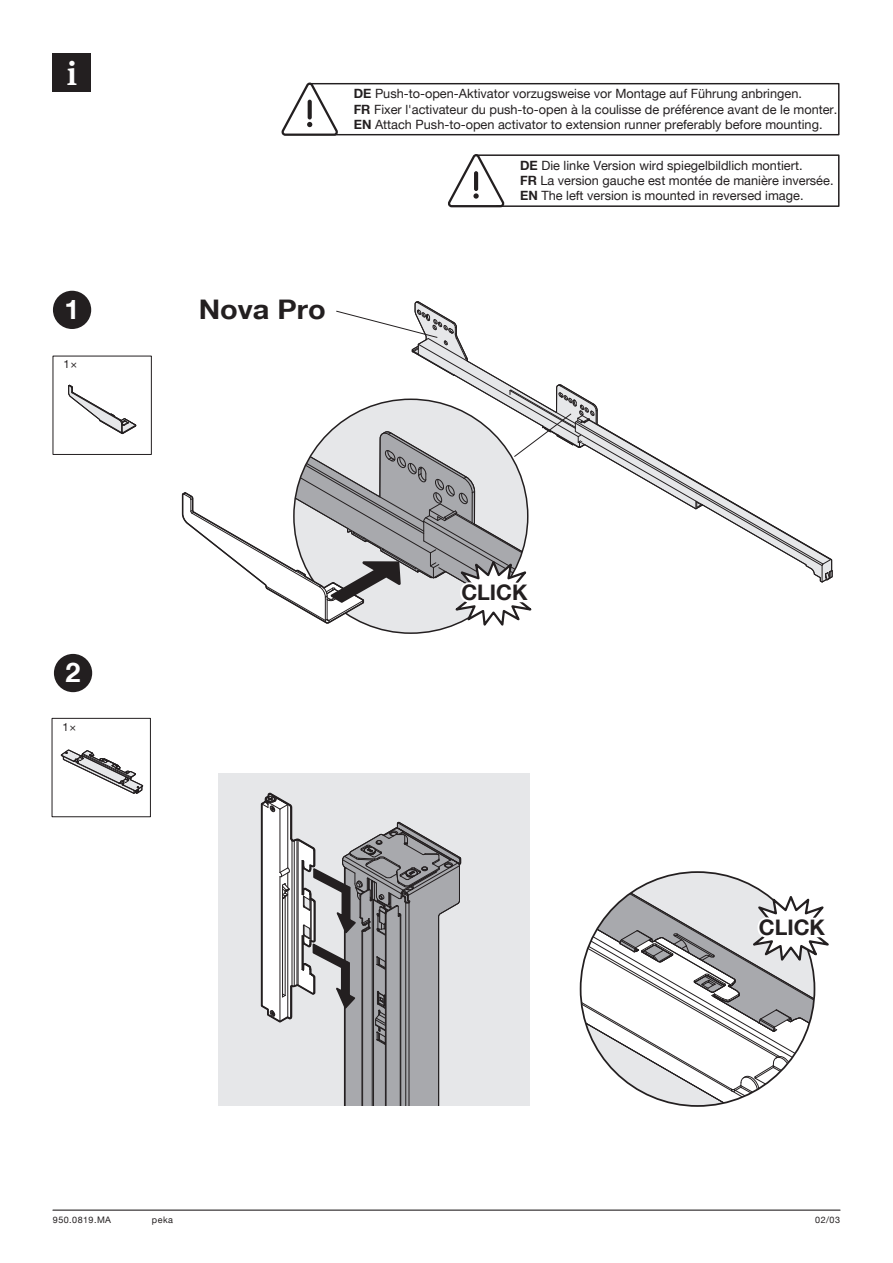
<style>
.page{position:relative;width:893px;height:1263px;background:#fff}
.page>*{position:absolute;margin:0;border:0;box-sizing:border-box;transform-origin:0 0}
.t1{font:700 33px "Glosa Text";color:#fff}
.t2{font:700 27px "Helvetica Neue LT";color:#231f20;scale:1.07 1}
.t3{font:700 27px "Helvetica Neue LT";color:#fff}
.t4{font:700 21.45px "Helvetica Neue LT";color:#231f20}
.t5{font:12.75px/15.3px "Helvetica Neue LT";color:#231f20}
.t6{font:11.25px "Helvetica Neue LT";color:#231f20}
.t7{font:9px "Helvetica Neue LT";letter-spacing:.05em;color:#231f20}
.s1{font-weight:700}
</style>
<div class="page">
<hr style="left:53px;top:1210px;width:787px;height:1px;background:#231f20">
<div style="left:53px;top:356px;width:99px;height:99px;border:1px solid #231f20"></div>
<svg style="left:68px;top:385px;width:69px;height:50px"></svg>
<div style="left:54px;top:654px;width:38px;height:38px;background:#231f20;border-radius:50%"></div>
<div style="left:53px;top:291px;width:38px;height:38px;background:#231f20;border-radius:50%"></div>
<div style="left:53px;top:54px;width:38px;height:38px;background:#231f20"></div>
<svg style="left:181px;top:301px;width:652px;height:332px"></svg>
<div style="left:218px;top:774px;width:312px;height:332px;background:#e6e7e9"></div>
<svg style="left:218px;top:821px;width:244px;height:285px;background:#d3d4d6"></svg>
<svg style="left:260px;top:790px;width:202px;height:256px;background:#b5b5b7"></svg>
<svg style="left:60px;top:749px;width:84px;height:45px"></svg>
<div style="left:52px;top:718px;width:99px;height:99px;border:1px solid #231f20"></div>
<svg style="left:448px;top:154px;width:392px;height:54px"></svg>
<svg style="left:281px;top:82px;width:559px;height:54px"></svg>
<svg style="left:581px;top:872px;width:248px;height:235px"></svg>
<h1 class="t1" style="left:67px;top:52px;width:11px">i</h1>
<h2 class="t3" style="left:65px;top:293px;width:17px">1</h2>
<p class="t6" style="left:64px;top:358px;width:15px">1×</p>
<h2 class="t3" style="left:66px;top:656px;width:17px">2</h2>
<p class="t6" style="left:63px;top:720px;width:15px">1×</p>
<p class="t5" style="left:354px;top:86px;width:485px"><span class="s1">DE</span> Push-to-open-Aktivator vorzugsweise vor Montage auf Führung anbringen.<br><span class="s1">FR</span> Fixer l'activateur du push-to-open à la coulisse de préférence avant de le monter.<br><span class="s1">EN</span> Attach Push-to-open activator to extension runner preferably before mounting.</p>
<p class="t5" style="left:520px;top:157px;width:315px"><span class="s1">DE</span> Die linke Version wird spiegelbildlich montiert.<br><span class="s1">FR</span> La version gauche est montée de manière inversée.<br><span class="s1">EN</span> The left version is mounted in reversed image.</p>
<h2 class="t2" style="left:199px;top:292px;width:120px">Nova Pro</h2>
<h3 class="t4" style="left:461px;top:579px;width:68px">CLICK</h3>
<h3 class="t4" style="left:759px;top:914px;width:68px">CLICK</h3>
<p class="t7" style="left:53px;top:1214px;width:60px">950.0819.MA</p>
<p class="t7" style="left:152px;top:1214px;width:23px">peka</p>
<p class="t7" style="left:815px;top:1214px;width:26px">02/03</p>
</div>
